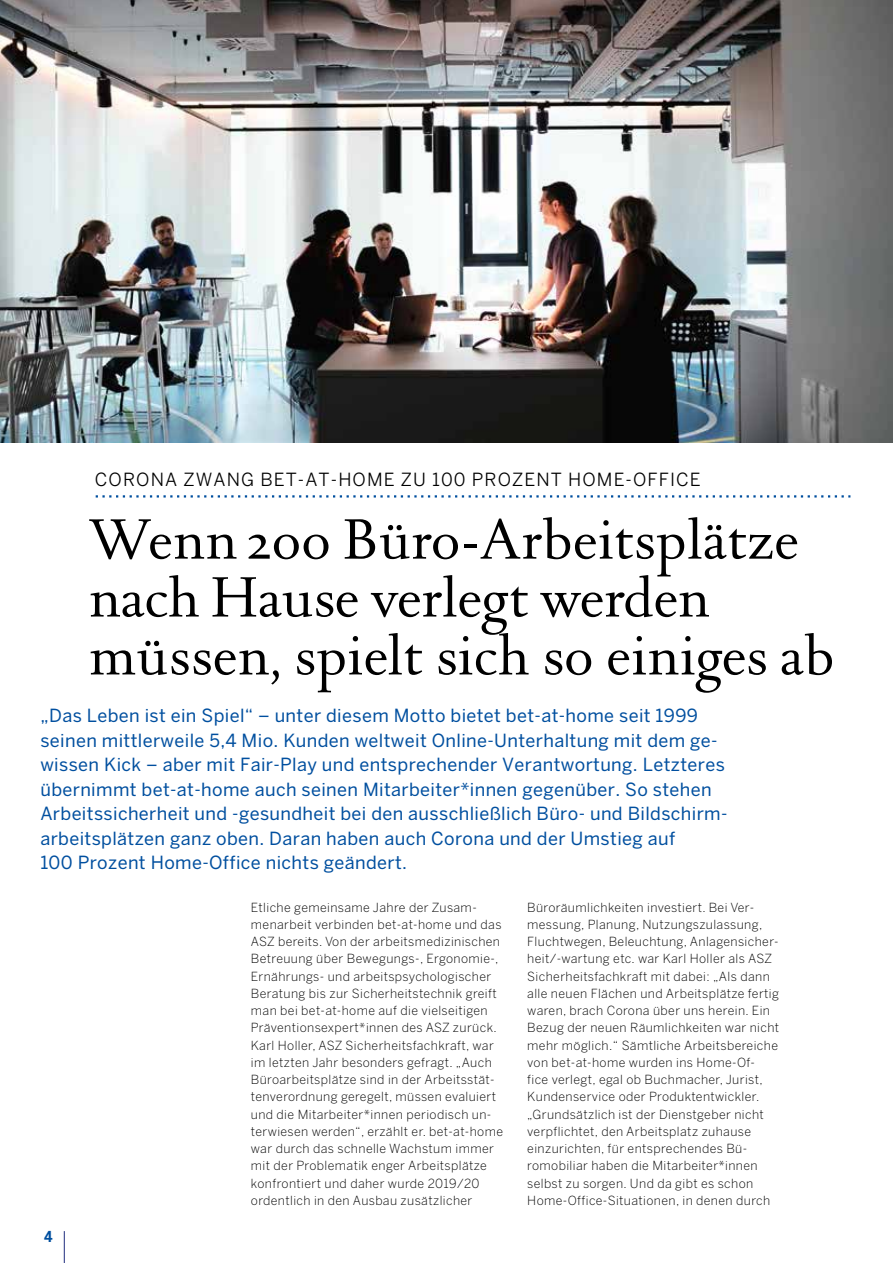
<style>
.page{position:relative;width:893px;height:1263px;background:#fff}
.page>*{position:absolute;margin:0;border:0;box-sizing:border-box;transform-origin:0 0}
.t1{font:59.55px/57.9px "DTL Romulus ST";letter-spacing:.01em;color:#000}
.t2{font:18px/24.5px "Benton Sans";letter-spacing:.02em;color:#004f9f}
.t3{font:18px "Benton Sans";letter-spacing:.06em;color:#000}
.t4{font:700 condensed 15px "Benton Sans";color:#004f9f}
.t5{font:300 12.45px/17.2px "Benton Sans";letter-spacing:.03em;color:#000}
</style>
<div class="page">
<hr style="left:64px;top:1231px;width:1px;height:32px;background:#283583">
<svg style="left:96px;top:495px;width:754px;height:2px"></svg>
<img style="left:0;top:0;width:893px;height:442px">
<h2 class="t3" style="left:95px;top:469px;width:607px">CORONA ZWANG BET-AT-HOME ZU 100 PROZENT HOME-OFFICE</h2>
<h1 class="t1" style="left:89px;top:512px;width:747px">Wenn 200 Büro-Arbeitsplätze nach Hause verlegt werden müssen, spielt sich so einiges ab</h1>
<p class="t2" style="left:40px;top:703px;width:689px">„Das Leben ist ein Spiel“ – unter diesem Motto bietet bet-at-home seit 1999 seinen mittlerweile 5,4 Mio. Kunden weltweit Online-Unterhaltung mit dem ge&shy;wissen Kick – aber mit Fair-Play und entsprechender Verantwortung. Letzteres übernimmt bet-at-home auch seinen Mitarbeiter*innen gegenüber. So stehen Arbeitssicherheit und -gesundheit bei den ausschließlich Büro- und Bildschirm&shy;arbeitsplätzen ganz oben. Daran haben auch Corona und der Umstieg auf<br>100 Prozent Home-Office nichts geändert.</p>
<p class="t4" style="left:44px;top:1228px;width:10px">4</p>
<p class="t5" style="left:251px;top:898px;width:254px">Etliche gemeinsame Jahre der Zusam&shy;menarbeit verbinden bet-at-home und das ASZ bereits. Von der arbeitsmedizinischen Betreuung über Bewegungs-, Ergonomie-, Ernährungs- und arbeitspsychologischer Beratung bis zur Sicherheitstechnik greift man bei bet-at-home auf die vielseitigen Präventionsexpert*innen des ASZ zurück.<br>Karl Holler, ASZ Sicherheitsfachkraft, war im letzten Jahr besonders gefragt. „Auch Büroarbeitsplätze sind in der Arbeitsstät&shy;tenverordnung geregelt, müssen evaluiert und die Mitarbeiter*innen periodisch un&shy;terwiesen werden“, erzählt er. bet-at-home war durch das schnelle Wachstum immer mit der Problematik enger Arbeitsplätze konfrontiert und daher wurde 2019/20 ordentlich in den Ausbau zusätzlicher</p>
<p class="t5" style="left:527px;top:898px;width:253px">Büroräumlichkeiten investiert. Bei Ver&shy;messung, Planung, Nutzungszulassung, Fluchtwegen, Beleuchtung, Anlagensicher&shy;heit/-wartung etc. war Karl Holler als ASZ Sicherheitsfachkraft mit dabei: „Als dann alle neuen Flächen und Arbeitsplätze fertig waren, brach Corona über uns herein. Ein Bezug der neuen Räumlichkeiten war nicht mehr möglich.“ Sämtliche Arbeitsbereiche von bet-at-home wurden ins Home-Of-<br>fice verlegt, egal ob Buchmacher, Jurist, Kundenservice oder Produktentwickler. „Grundsätzlich ist der Dienstgeber nicht verpflichtet, den Arbeitsplatz zuhause einzurichten, für entsprechendes Bü&shy;romobiliar haben die Mitarbeiter*innen selbst zu sorgen. Und da gibt es schon Home-Office-Situationen, in denen durch</p>
</div>
